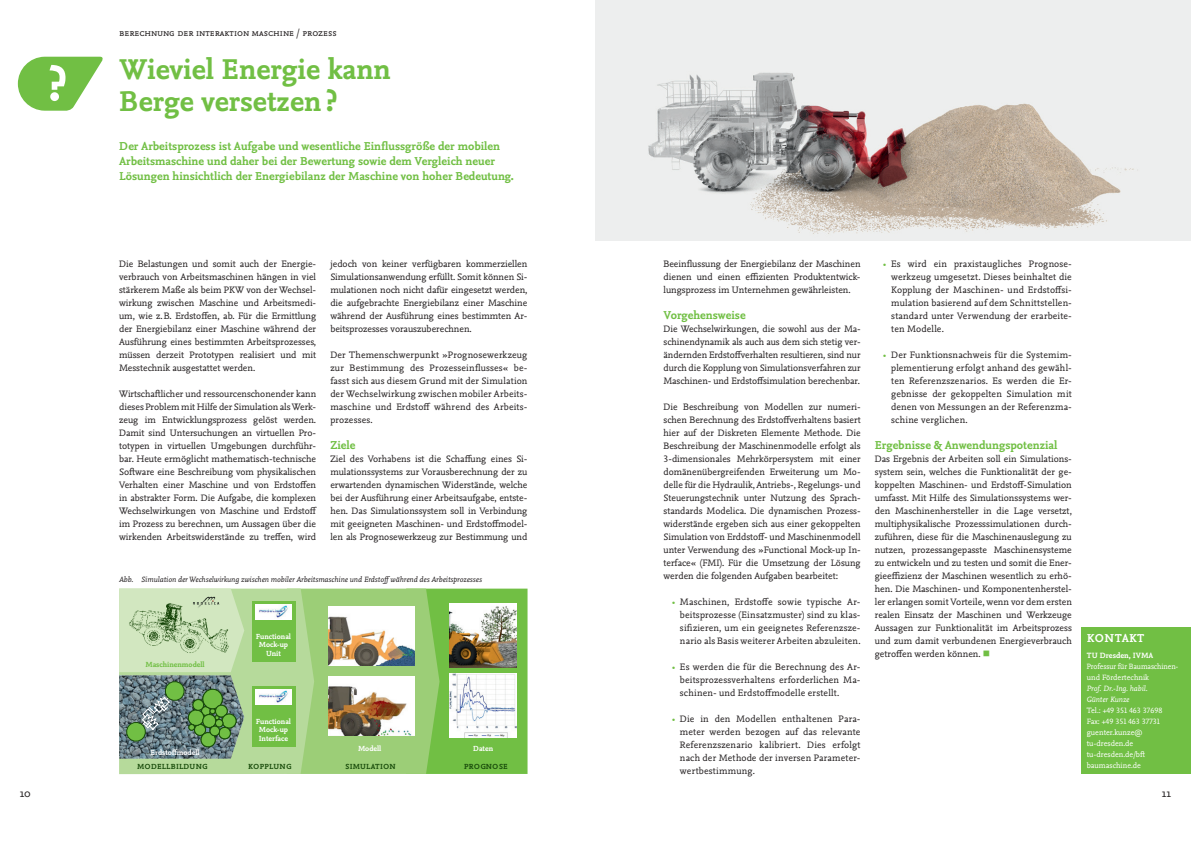
<style>
.page{position:relative;width:1191px;height:842px;background:#fff}
.page>*{position:absolute;margin:0;border:0;box-sizing:border-box;transform-origin:0 0}
.t1{font:700 30px/32px "Nexus Mix OT";color:#71bf44}
.t2{font:700 12px/15px "Nexus Mix OT";color:#71bf44}
.t3{font:700 12px "Nexus Mix OT";color:#fff}
.t4{font:12px "Nexus Mix OT";color:#231f20}
.t5{font:10px "Nexus Mix OT";letter-spacing:.005em;color:#231f20}
.t6{font:9.8px/13px "Nexus Mix OT";color:#231f20;text-align:justify}
.t7{font:italic 8px "Nexus Mix OT";color:#231f20}
.t8{font:8px/11px "Nexus Mix OT";color:#fff}
.t9{font:8px/11px "Nexus Mix OT";color:#fff;scale:.96 1}
.t10{font:italic 8px/11px "Nexus Mix OT";color:#fff}
.t11{font:700 8px "Nexus Mix OT";color:#fff}
.t12{font:700 7.7px/8.4px "Nexus Mix OT";color:#fff;text-align:center}
.t13{font:700 7.7px "Nexus Mix OT";letter-spacing:.02em;color:#184b0a}
.t14{font:700 7.7px "Nexus Mix OT";color:#71bf44}
.s1{color:#71bf44}
</style>
<div class="page">
<div style="left:1081px;top:627px;width:110px;height:147px;background:#71bf44"></div>
<svg style="left:18px;top:57px;width:85px;height:54px"></svg>
<img style="left:595px;top:0;width:596px;height:241px">
<svg style="left:119px;top:589px;width:408px;height:185px;background:#9dc084"></svg>
<img style="left:449px;top:673px;width:67px;height:64px">
<img style="left:449px;top:603px;width:67px;height:64px">
<p class="t5" style="left:119px;top:27px;width:219px">berechnung der interaktion maschine / prozess</p>
<h1 class="t1" style="left:119px;top:55px;width:273px">Wieviel Energie kann<br>Berge versetzen?</h1>
<p class="t2" style="left:119px;top:139px;width:396px">Der Arbeitsprozess ist Aufgabe und wesentliche Einflussgröße der mobilen<br>Arbeitsmaschine und daher bei der Bewertung sowie dem Vergleich neuer<br>Lösungen hinsichtlich der Energiebilanz der Maschine von hoher Bedeutung.</p>
<p class="t6" style="left:119px;top:257px;width:199px">Die Belastungen und somit auch der Energie&shy;verbrauch von Arbeitsmaschinen hängen in viel stärkerem Maße als beim PKW von der Wechsel&shy;wirkung zwischen Maschine und Arbeitsmedi&shy;um, wie z.B. Erdstoffen, ab. Für die Ermittlung der Energiebilanz einer Maschine während der Ausführung eines bestimmten Arbeitsprozesses, müssen derzeit Prototypen realisiert und mit Messtechnik ausgestattet werden.</p>
<p class="t6" style="left:119px;top:387px;width:199px">Wirtschaftlicher und ressourcenschonender kann dieses Problem mit Hilfe der Simulation als Werk&shy;zeug im Entwicklungsprozess gelöst werden.<br>Damit sind Untersuchungen an virtuellen Pro&shy;totypen in virtuellen Umgebungen durchführ&shy;bar. Heute ermöglicht mathematisch-technische Software eine Beschreibung vom physikalischen Verhalten einer Maschine und von Erdstoffen in abstrakter Form. Die Aufgabe, die komplexen Wechselwirkungen von Maschine und Erdstoff im Prozess zu berechnen, um Aussagen über die wirkenden Arbeitswiderstände zu treffen, wird</p>
<p class="t6" style="left:330px;top:257px;width:199px">jedoch von keiner verfügbaren kommerziellen Simulationsanwendung erfüllt. Somit können Si&shy;mulationen noch nicht dafür eingesetzt werden, die aufgebrachte Energiebilanz einer Maschine während der Ausführung eines bestimmten Ar&shy;beitsprozesses vorauszuberechnen.</p>
<p class="t6" style="left:330px;top:348px;width:199px">Der Themenschwerpunkt »Prognosewerkzeug zur Bestimmung des Prozesseinflusses« be&shy;fasst sich aus diesem Grund mit der Simulation der Wechselwirkung zwischen mobiler Arbeits&shy;maschine und Erdstoff während des Arbeits&shy;prozesses.</p>
<p class="t2" style="left:330px;top:438px;width:27px">Ziele</p>
<p class="t6" style="left:330px;top:452px;width:199px">Ziel des Vorhabens ist die Schaffung eines Si&shy;mulationssystems zur Vorausberechnung der zu erwartenden dynamischen Widerstände, welche bei der Ausführung einer Arbeitsaufgabe, entste&shy;hen. Das Simulationssystem soll in Verbindung mit geeigneten Maschinen- und Erdstoffmodel&shy;len als Prognosewerkzeug zur Bestimmung und</p>
<p class="t7" style="left:119px;top:575px;width:364px">Abb. Simulation der Wechselwirkung zwischen mobiler Arbeitsmaschine und Erdstoffwährend des Arbeitsprozesses</p>
<p class="t14" style="left:146px;top:660px;width:61px">Maschinenmodell</p>
<p class="t12" style="left:256px;top:633px;width:37px">Functional<br>Mock-up<br>Unit</p>
<p class="t12" style="left:256px;top:718px;width:37px">Functional<br>Mock-up<br>Interface</p>
<p class="t12" style="left:151px;top:748px;width:51px">Erdstoffmodell</p>
<p class="t13" style="left:137px;top:762px;width:7px">modellbildu</p>
<p class="t13" style="left:196px;top:762px;width:12px">ng</p>
<p class="t13" style="left:248px;top:762px;width:7px">kopplu</p>
<p class="t13" style="left:279px;top:762px;width:12px">ng</p>
<p class="t12" style="left:358px;top:745px;width:25px">Modell</p>
<p class="t12" style="left:473px;top:745px;width:22px">Daten</p>
<p class="t13" style="left:345px;top:762px;width:6px">simulatio</p>
<p class="t13" style="left:389px;top:762px;width:8px">n</p>
<p class="t13" style="left:464px;top:762px;width:34px">prognose</p>
<p class="t6" style="left:663px;top:257px;width:199px">Beeinflussung der Energiebilanz der Maschinen dienen und einen effizienten Produktentwick&shy;lungsprozess im Unternehmen gewährleisten.</p>
<p class="t2" style="left:663px;top:308px;width:84px">Vorgehensweise</p>
<p class="t6" style="left:663px;top:322px;width:199px">Die Wechselwirkungen, die sowohl aus der Ma&shy;schinendynamik als auch aus dem sich stetig ver&shy;ändernden Erdstoffverhalten resultieren, sind nur durch die Kopplung von Simulationsverfahren zur Maschinen- und Erdstoffsimulation berechenbar.</p>
<p class="t6" style="left:663px;top:400px;width:199px">Die Beschreibung von Modellen zur numeri&shy;schen Berechnung des Erdstoffverhaltens basiert hier auf der Diskreten Elemente Methode. Die Beschreibung der Maschinenmodelle erfolgt als 3-dimensionales Mehrkörpersystem mit einer domänenübergreifenden Erweiterung um Mo&shy;delle für die Hydraulik, Antriebs-, Regelungs- und Steuerungstechnik unter Nutzung des Sprach&shy;standards Modelica. Die dynamischen Prozess&shy;widerstände ergeben sich aus einer gekoppelten Simulation von Erddstoff- und Maschinenmodell unter Verwendung des »Functional Mock-up In&shy;terface« (FMI). Für die Umsetzung der Lösung werden die folgenden Aufgaben bearbeitet:</p>
<p class="t6" style="left:680px;top:595px;width:182px;text-indent:-8px"><span class="s1">•</span> Maschinen, Erdstoffe sowie typische Ar&shy;beitsprozesse (Einsatzmuster) sind zu klas&shy;sifizieren, um ein geeignetes Referenzsze&shy;nario als Basis weiterer Arbeiten abzuleiten.</p>
<p class="t6" style="left:680px;top:660px;width:182px;text-indent:-8px"><span class="s1">•</span> Es werden die für die Berechnung des Ar&shy;beitsprozessverhaltens erforderlichen Ma&shy;schinen- und Erdstoffmodelle erstellt.</p>
<p class="t6" style="left:680px;top:712px;width:182px;text-indent:-8px"><span class="s1">•</span> Die in den Modellen enthaltenen Para&shy;meter werden bezogen auf das relevante Referenzszenario kalibriert. Dies erfolgt nach der Methode der inversen Parameter&shy;wertbestimmung.</p>
<p class="t6" style="left:891px;top:257px;width:182px;text-indent:-8px"><span class="s1">•</span> Es wird ein praxistaugliches Prognose&shy;werkzeug umgesetzt. Dieses beinhaltet die Kopplung der Maschinen- und Erdstoffsi&shy;mulation basierend auf dem Schnittstellen&shy;standard unter Verwendung der erarbeite&shy;ten Modelle.</p>
<p class="t6" style="left:891px;top:348px;width:182px;text-indent:-8px"><span class="s1">•</span> Der Funktionsnachweis für die Systemim&shy;plementierung erfolgt anhand des gewähl&shy;ten Referenzszenarios. Es werden die Er&shy;gebnisse der gekoppelten Simulation mit denen von Messungen an der Referenzma&shy;schine verglichen.</p>
<p class="t2" style="left:874px;top:438px;width:184px">Ergebnisse &amp; Anwendungspotenzial</p>
<p class="t6" style="left:874px;top:452px;width:199px">Das Ergebnis der Arbeiten soll ein Simulations&shy;system sein, welches die Funktionalität der ge&shy;koppelten Maschinen- und Erdstoff-Simulation umfasst. Mit Hilfe des Simulationssystems wer&shy;den Maschinenhersteller in die Lage versetzt, multiphysikalische Prozesssimulationen durch&shy;zuführen, diese für die Maschinenauslegung zu nutzen, prozessangepasste Maschinensysteme zu entwickeln und zu testen und somit die Ener&shy;gieeffizienz der Maschinen wesentlich zu erhö&shy;hen. Die Maschinen- und Komponentenherstel&shy;ler erlangen somit Vorteile, wenn vor dem ersten realen Einsatz der Maschinen und Werkzeuge Aussagen zur Funktionalität im Arbeitsprozess und zum damit verbundenen Energieverbrauch getroffen werden können. <span class="s1">■</span></p>
<p class="t3" style="left:1086px;top:631px;width:37px">kontakt</p>
<p class="t11" style="left:1086px;top:651px;width:68px">TU Dresden, IVMA</p>
<p class="t9" style="left:1086px;top:661px;width:97px">Professur für Baumaschinen&shy;und Fördertechnik</p>
<p class="t10" style="left:1086px;top:683px;width:62px">Prof. Dr.-Ing. habil.<br>Günter Kunze</p>
<p class="t8" style="left:1086px;top:705px;width:77px">Tel.: +49 351 463 37698<br>Fax: +49 351 463 37731 guenter.kunze@ tu-dresden.de tu-dresden.de/bft baumaschine.de</p>
<p class="t4" style="left:20px;top:786px;width:13px">10</p>
<p class="t4" style="left:1161px;top:786px;width:11px">11</p>
</div>
